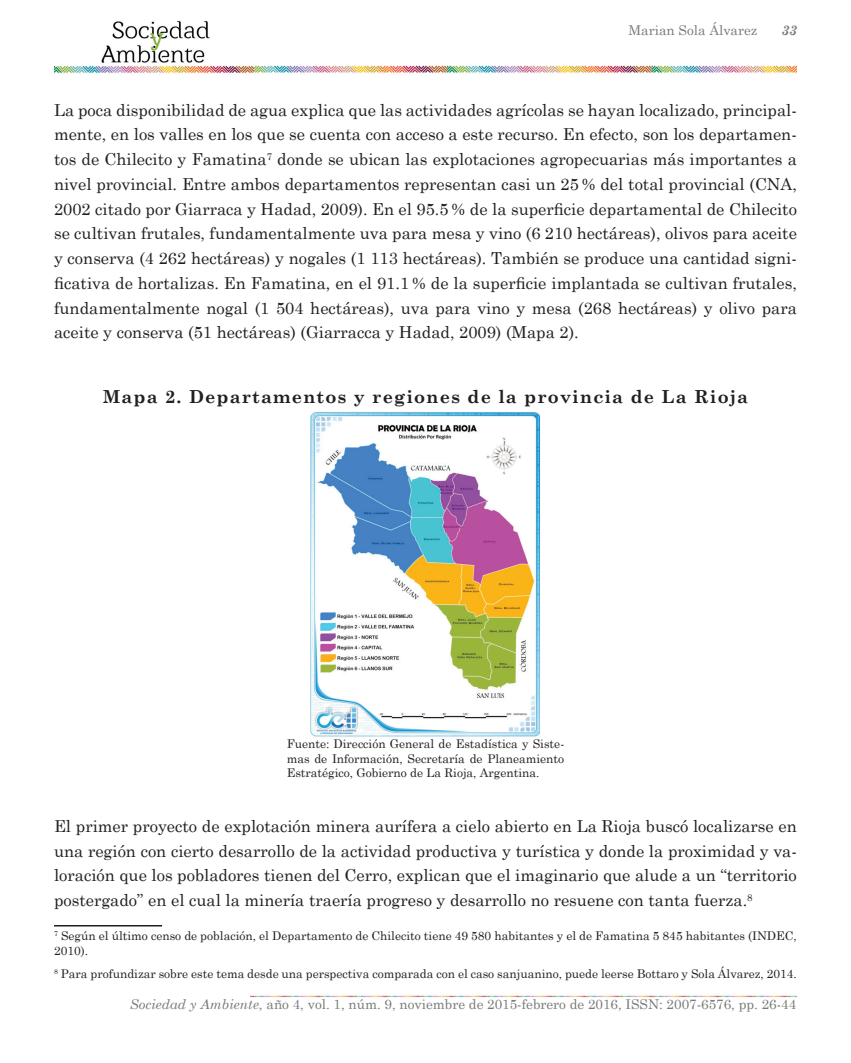
<style>
.page{position:relative;width:851px;height:1063px;background:#fff}
.page>*{position:absolute;margin:0;border:0;box-sizing:border-box;transform-origin:0 0}
.t1{font:700 18px "Century Schoolbook";letter-spacing:.06em;color:#231f20}
.t2{font:16.5px/24.8px "Century Schoolbook";color:#231f20;text-align:justify}
.t3{font:13.5px "Century Schoolbook";color:#797978}
.t4{font:italic 700 13.5px "Century Schoolbook";color:#797978}
.t5{font:12px/14.4px "Century Schoolbook";color:#231f20}
.s1{font-style:italic}
</style>
<div class="page">
<img style="left:54px;top:21px;width:742px;height:52px">
<img style="left:250px;top:995px;width:67px;height:3px">
<img style="left:317px;top:995px;width:67px;height:3px">
<img style="left:384px;top:995px;width:66px;height:3px">
<img style="left:450px;top:995px;width:66px;height:3px">
<img style="left:516px;top:995px;width:67px;height:3px">
<img style="left:583px;top:995px;width:66px;height:3px">
<img style="left:649px;top:995px;width:67px;height:3px">
<img style="left:716px;top:995px;width:80px;height:3px">
<hr style="left:54px;top:925px;width:108px;height:2px;background:#231f20">
<img style="left:311px;top:412px;width:229px;height:325px">
<p class="t3" style="left:628px;top:21px;width:130px">Marian Sola Álvarez</p>
<p class="t4" style="left:781px;top:21px;width:17px">33</p>
<p class="t2" style="left:54px;top:97px;width:744px">La poca disponibilidad de agua explica que las actividades agrícolas se hayan localizado, principal&shy;mente, en los valles en los que se cuenta con acceso a este recurso. En efecto, son los departamen&shy;tos de Chilecito y Famatina<sup>7</sup> donde se ubican las explotaciones agropecuarias más importantes a nivel provincial. Entre ambos departamentos representan casi un 25 % del total provincial (CNA, 2002 citado por Giarraca y Hadad, 2009). En el 95.5 % de la superficie departamental de Chilecito se cultivan frutales, fundamentalmente uva para mesa y vino (6 210 hectáreas), olivos para aceite y conserva (4 262 hectáreas) y nogales (1 113 hectáreas). También se produce una cantidad signi&shy;ficativa de hortalizas. En Famatina, en el 91.1 % de la superficie implantada se cultivan frutales, fundamentalmente nogal (1 504 hectáreas), uva para vino y mesa (268 hectáreas) y olivo para aceite y conserva (51 hectáreas) (Giarracca y Hadad, 2009) (Mapa 2).</p>
<p class="t1" style="left:103px;top:385px;width:647px">Mapa 2. Departamentos y regiones de la provincia de La Rioja</p>
<p class="t5" style="left:286px;top:736px;width:279px;text-align:justify">Fuente: Dirección General de Estadística y Siste&shy;mas de Información, Secretaría de Planeamiento Estratégico, Gobierno de La Rioja, Argentina.</p>
<p class="t2" style="left:54px;top:813px;width:744px">El primer proyecto de explotación minera aurífera a cielo abierto en La Rioja buscó localizarse en una región con cierto desarrollo de la actividad productiva y turística y donde la proximidad y va&shy;loración que los pobladores tienen del Cerro, explican que el imaginario que alude a un “territorio postergado” en el cual la minería traería progreso y desarrollo no resuene con tanta fuerza.<sup>8</sup></p>
<p class="t5" style="left:54px;top:928px;width:744px"><sup>7</sup> Según el último censo de población, el Departamento de Chilecito tiene 49 580 habitantes y el de Famatina 5 845 habitantes (INDEC,<br>2010).</p>
<p class="t5" style="left:54px;top:966px;width:744px"><sup>8</sup> Para profundizar sobre este tema desde una perspectiva comparada con el caso sanjuanino, puede leerse Bottaro y Sola Álvarez, 2014.</p>
<p class="t3" style="left:130px;top:996px;width:668px"><span class="s1">Sociedad y Ambiente</span>, año 4, vol. 1, núm. 9, noviembre de 2015-febrero de 2016, ISSN: 2007-6576, pp. 26-44</p>
</div>
